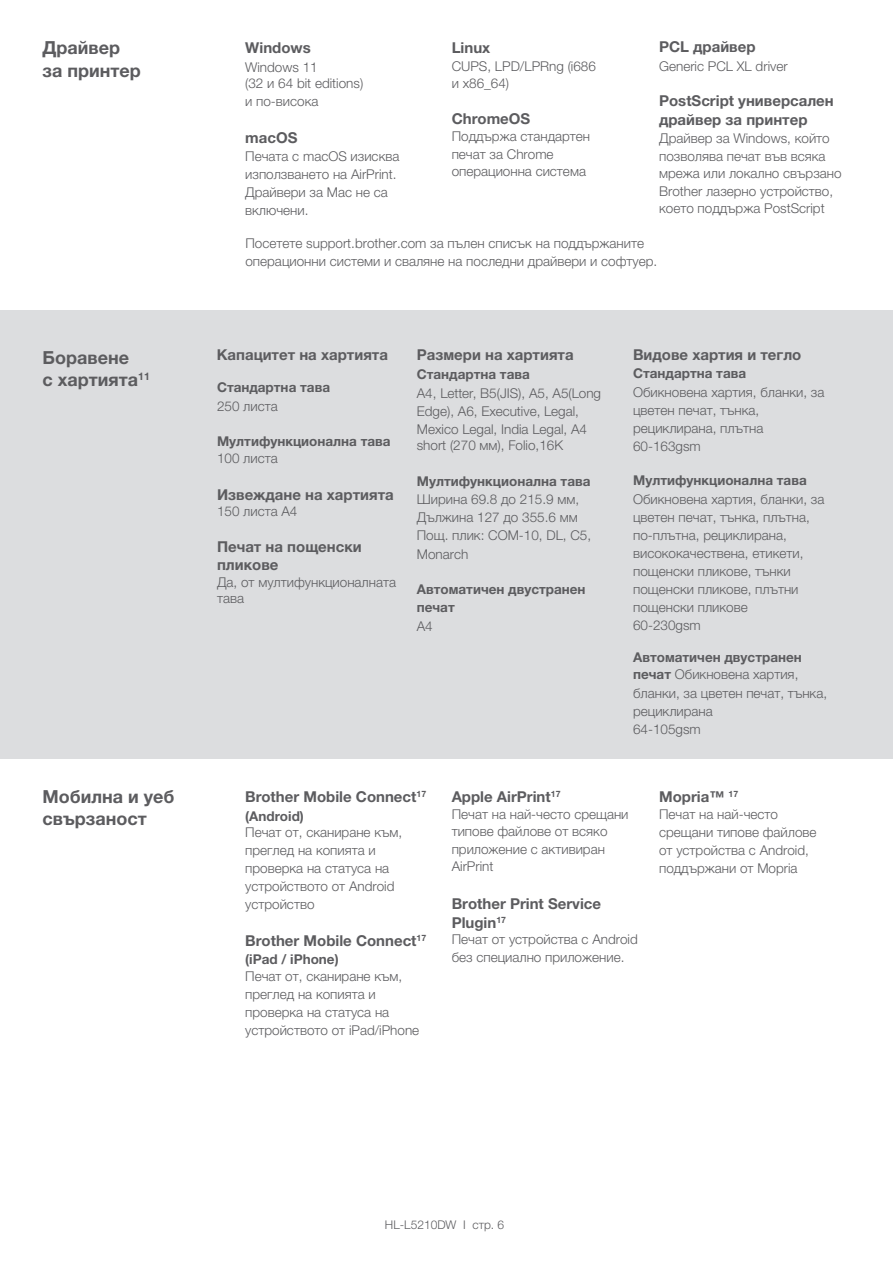
<style>
.page{position:relative;width:893px;height:1263px;background:#fff}
.page>*{position:absolute;margin:0;border:0;box-sizing:border-box;transform-origin:0 0}
.Body{font:700 18px/23.1px "Helvetica Neue LTW1 G";color:#5c5c5f}
.Body-2{font:700 15px/19.4px "Helvetica Neue LTW1 G";color:#5c5c5f}
.Body-3{font:300 13.5px/18.1px "Helvetica Neue LTW1 G";color:#5c5c5f}
.Body-4{font:700 13.5px/18.6px "Helvetica Neue LTW1 G";color:#5c5c5f}
.Body-5{font:300 12px "Helvetica Neue LTW1 G";color:#5c5c5f}
.s1{font-weight:300}
.s2{font-weight:700}
</style>
<div class="page">
<div style="left:0;top:310px;width:893px;height:449px;background:#dcdddf"></div>
<p class="Body" style="left:43px;top:36px;width:100px">Драйвер за принтер</p>
<p class="Body-2" style="left:245px;top:38px;width:67px">Windows</p>
<p class="Body-3" style="left:245px;top:58px;width:120px;line-height:17.2px">Windows 11<br>(32 и 64 bit editions) и по-висока</p>
<p class="Body-2" style="left:245px;top:128px;width:54px">macOS</p>
<p class="Body-3" style="left:245px;top:147px;width:156px">Печата с macOS изисква използването на AirPrint.<br>Драйвери за Mac не са включени.</p>
<p class="Body-2" style="left:452px;top:38px;width:40px">Linux</p>
<p class="Body-3" style="left:452px;top:58px;width:146px;line-height:16.6px">CUPS, LPD/LPRng (i686 и x86_64)</p>
<p class="Body-2" style="left:452px;top:109px;width:80px">ChromeOS</p>
<p class="Body-3" style="left:452px;top:128px;width:140px;line-height:17.1px">Поддържа стандартен печат за Chrome операционна система</p>
<p class="Body-2" style="left:659px;top:37px;width:98px">PCL драйвер</p>
<p class="Body-3" style="left:659px;top:57px;width:130px">Generic PCL XL driver</p>
<p class="Body-2" style="left:659px;top:91px;width:176px">PostScript универсален драйвер за принтер</p>
<p class="Body-3" style="left:659px;top:130px;width:184px;line-height:17.4px">Драйвер за Windows, който позволява печат във всяка мрежа или локално свързано<br>Brother лазерно устройство, което поддържа PostScript</p>
<p class="Body-3" style="left:245px;top:234px;width:413px">Посетете support.brother.com за пълен списък на поддържаните операционни системи и сваляне на последни драйвери и софтуер.</p>
<p class="Body" style="left:43px;top:347px;width:109px;line-height:21.6px">Боравене<br>с хартията<sup>11</sup></p>
<p class="Body-2" style="left:217px;top:345px;width:173px">Капацитет на хартията</p>
<p class="Body-4" style="left:217px;top:379px;width:115px;line-height:18.1px">Стандартна тава<br><span class="s1">250 листа</span></p>
<p class="Body-4" style="left:217px;top:432px;width:175px;line-height:17.5px">Мултифункционална тава<br><span class="s1">100 листа</span></p>
<p class="Body-2" style="left:217px;top:485px;width:178px">Извеждане на хартията</p>
<p class="Body-3" style="left:217px;top:502px;width:82px">150 листа A4</p>
<p class="Body-2" style="left:217px;top:538px;width:146px;line-height:18px">Печат на пощенски пликове</p>
<p class="Body-3" style="left:217px;top:574px;width:181px;line-height:16.2px">Да, от мултифункционалната тава</p>
<p class="Body-2" style="left:417px;top:345px;width:158px">Размери на хартията</p>
<p class="Body-3" style="left:417px;top:365px;width:186px"><span class="s2">Стандартна тава<br></span>A4, Letter, B5(JIS), A5, A5(Long<br>Edge), A6, Executive, Legal,<br>Mexico Legal, India Legal, A4 short (270 мм), Folio,16K</p>
<p class="Body-3" style="left:417px;top:472px;width:176px"><span class="s2">Мултифункционална тава<br></span>Ширина 69.8 до 215.9 мм,<br>Дължина 127 до 355.6 мм<br>Пощ. плик: COM-10, DL, C5,<br>Monarch</p>
<p class="Body-4" style="left:417px;top:580px;width:170px">Автоматичен двустранен печат<br><span class="s1">A4</span></p>
<p class="Body-2" style="left:633px;top:345px;width:170px">Видове хартия и тегло</p>
<p class="Body-3" style="left:633px;top:365px;width:193px"><span class="s2">Стандартна тава<br></span>Обикновена хартия, бланки, за цветен печат, тънка, рециклирана, плътна<br>60-163gsm</p>
<p class="Body-3" style="left:633px;top:471px;width:193px"><span class="s2">Мултифункционална тава<br></span>Обикновена хартия, бланки, за цветен печат, тънка, плътна, по-плътна, рециклирана, висококачествена, етикети, пощенски пликове, тънки пощенски пликове, плътни пощенски пликове<br>60-230gsm</p>
<p class="Body-4" style="left:633px;top:649px;width:170px;line-height:17px">Автоматичен двустранен печат <span class="s1">Обикновена хартия,</span></p>
<p class="Body-3" style="left:633px;top:685px;width:195px">бланки, за цветен печат, тънка, рециклирана<br>64-105gsm</p>
<p class="Body" style="left:43px;top:785px;width:134px;line-height:22.5px">Мобилна и уеб свързаност</p>
<p class="Body-2" style="left:245px;top:787px;width:182px">Brother Mobile Connect<sup>17</sup></p>
<p class="Body-3" style="left:245px;top:807px;width:159px;line-height:17.5px"><span class="s2">(Android)<br></span>Печат от, сканиране към, преглед на копията и проверка на статуса на устройството от Android устройство</p>
<p class="Body-2" style="left:245px;top:931px;width:183px">Brother Mobile Connect<sup>17</sup></p>
<p class="Body-3" style="left:245px;top:951px;width:176px;line-height:17.5px"><span class="s2">(iPad / iPhone)<br></span>Печат от, сканиране към, преглед на копията и проверка на статуса на устройството от iPad/iPhone</p>
<p class="Body-2" style="left:452px;top:787px;width:110px">Apple AirPrint<sup>17</sup></p>
<p class="Body-3" style="left:452px;top:806px;width:178px;line-height:17.4px">Печат на най-често срещани типове файлове от всяко приложение с активиран<br>AirPrint</p>
<p class="Body-2" style="left:452px;top:893px;width:151px">Brother Print Service<br>Plugin<sup>17</sup></p>
<p class="Body-3" style="left:452px;top:931px;width:188px;line-height:17.2px">Печат от устройства с Android без специално приложение.</p>
<p class="Body-2" style="left:659px;top:787px;width:81px">Mopria™ <sup>17</sup></p>
<p class="Body-3" style="left:659px;top:806px;width:159px">Печат на най-често срещани типове файлове от устройства с Android, поддържани от Mopria</p>
<p class="Body-5" style="left:385px;top:1217px;width:121px">HL-L5210DW I стр. 6</p>
</div>
